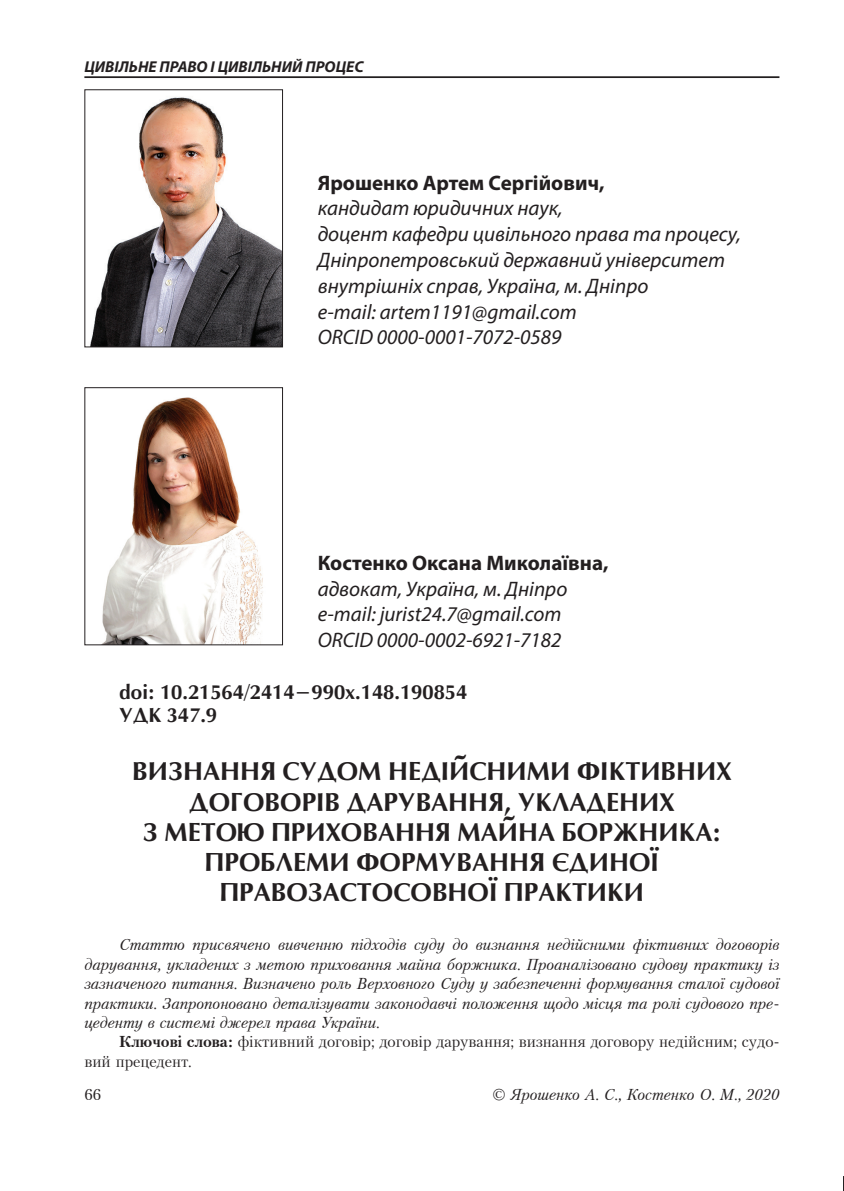
<style>
.page{position:relative;width:844px;height:1191px;background:#fff}
.page>*{position:absolute;margin:0;border:0;box-sizing:border-box;transform-origin:0 0}
.t1{font:700 24.5px/30.3px "Opium";color:#231f20;text-align:center}
.t2{font:italic 21px/25.7px "Myriad Pro";color:#231f20}
.t3{font:700 21px "Myriad Pro";color:#231f20}
.t4{font:700 19.25px/23.3px "Opium";color:#231f20}
.t5{font:italic 15.75px/19.4px "Petersburg CTT";color:#231f20;text-align:justify}
.t6{font:15.75px/19.4px "Petersburg CTT";color:#231f20}
.t7{font:italic 700 15.75px "Myriad Pro";color:#231f20}
.s1{font-weight:700}
</style>
<div class="page">
<hr style="left:84px;top:76px;width:695px;height:2px;background:#231f20">
<img style="left:90px;top:97px;width:191px;height:248px">
<div style="left:84px;top:89px;width:199px;height:258px;border:1px solid #231f20"></div>
<img style="left:102px;top:397px;width:161px;height:246px">
<div style="left:84px;top:387px;width:199px;height:258px;border:1px solid #231f20"></div>
<p class="t7" style="left:84px;top:56px;width:280px">ЦИВІЛЬНЕ ПРАВО І ЦИВІЛЬНИЙ ПРОЦЕС</p>
<h2 class="t3" style="left:317px;top:169px;width:288px">Ярошенко Артем Сергійович,</h2>
<h2 class="t2" style="left:317px;top:195px;width:424px">кандидат юридичних наук,<br>доцент кафедри цивільного права та процесу, Дніпропетровський державний університет внутрішніх справ, Україна, м. Дніпро<br>e-mail: artem1191@gmail.com<br>ORCID 0000-0001-7072-0589</h2>
<h2 class="t3" style="left:317px;top:549px;width:292px">Костенко Оксана Миколаївна,</h2>
<h2 class="t2" style="left:317px;top:575px;width:251px">адвокат, Україна, м. Дніпро e-mail: jurist24.7@gmail.com<br>ORCID 0000-0002-6921-7182</h2>
<p class="t4" style="left:119px;top:680px;width:349px">doi: 10.21564/2414-990x.148.190854<br>УДК 347.9</p>
<h1 class="t1" style="left:132px;top:756px;width:600px">Визнання судом недійсними фіктивних договорів дарування, укладених<br>з метою приховання майна боржника: проблеми формування єдиної правозастосовної практики</h1>
<p class="t5" style="left:84px;top:935px;width:696px;text-indent:35px">Статтю присвячено вивченню підходів суду до визнання недійсними фіктивних договорів дарування, укладених з метою приховання майна боржника. Проаналізовано судову практику із зазначеного питання. Визначено роль Верховного Суду у забезпеченні формування сталої судової практики. Запропоновано деталізувати законодавчі положення щодо місця та ролі судового пре&shy;цеденту в системі джерел права України.</p>
<p class="t6" style="left:84px;top:1032px;width:696px;text-indent:35px"><span class="s1">Ключові слова:</span> фіктивний договір; договір дарування; визнання договору недійсним; судо&shy;вий прецедент.</p>
<p class="t6" style="left:84px;top:1085px;width:18px">66</p>
<p class="t5" style="left:492px;top:1085px;width:289px">© Ярошенко А. С., Костенко О. М., 2020</p>
</div>
